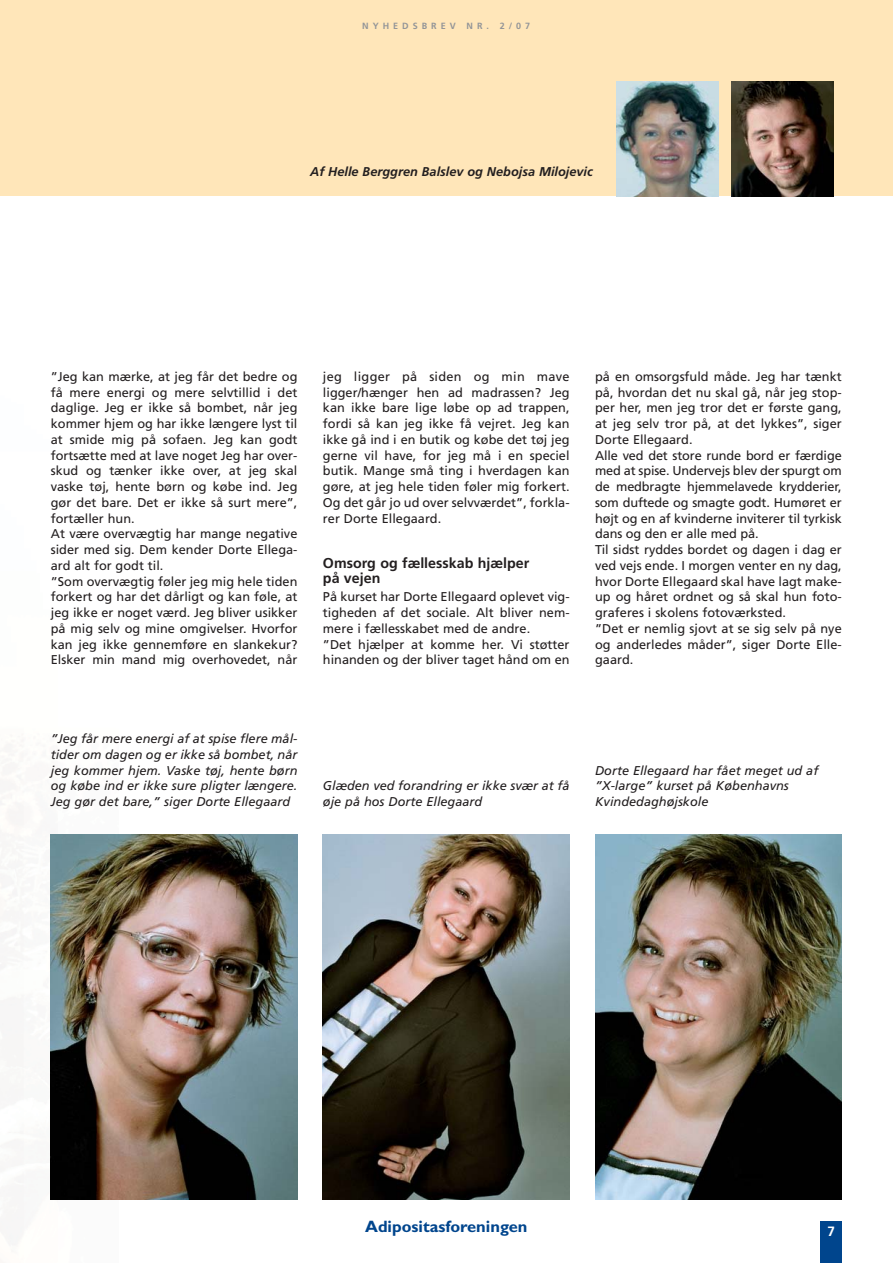
<style>
.page{position:relative;width:893px;height:1263px;background:#fff}
.page>*{position:absolute;margin:0;border:0;box-sizing:border-box;transform-origin:0 0}
.t1{font:700 16.5px "Gill Sans";color:#00458d}
.t2{font:700 14.25px/15.8px "Frutiger";color:#231f20}
.t3{font:700 13.5px "Frutiger";color:#fff}
.t4{font:12.75px/15.8px "Frutiger";color:#231f20}
.t5{font:italic 12.75px/15.8px "Frutiger";color:#231f20}
.t6{font:italic 700 12.75px "Frutiger";color:#231f20}
.t7{font:700 9px "Frutiger";letter-spacing:.445em;color:#939598}
</style>
<div class="page">
<div style="left:0;top:1px;width:893px;height:195px;background:#ffe6b9"></div>
<div style="left:820px;top:1221px;width:22px;height:42px;background:#00458d"></div>
<img style="left:616px;top:81px;width:102px;height:115px">
<img style="left:731px;top:81px;width:102px;height:115px">
<img style="left:51px;top:834px;width:246px;height:366px">
<img style="left:323px;top:834px;width:247px;height:366px">
<img style="left:595px;top:834px;width:247px;height:366px">
<p class="t7" style="left:362px;top:22px;width:170px">NYHEDSBREV NR. 2/07</p>
<p class="t6" style="left:310px;top:166px;width:284px">Af Helle Berggren Balslev og Nebojsa Milojevic</p>
<p class="t4" style="left:51px;top:369px;width:248px">”Jeg kan mærke, at jeg får det bedre og få mere energi og mere selvtillid i det daglige. Jeg er ikke så bombet, når jeg kommer hjem og har ikke længere lyst til at smide mig på sofaen. Jeg kan godt fortsætte med at lave noget Jeg har over&shy;skud og tænker ikke over, at jeg skal vaske tøj, hente børn og købe ind. Jeg gør det bare. Det er ikke så surt mere”, fortæller hun.<br>At være overvægtig har mange negative sider med sig. Dem kender Dorte Ellega&shy;ard alt for godt til.<br>”Som overvægtig føler jeg mig hele tiden forkert og har det dårligt og kan føle, at jeg ikke er noget værd. Jeg bliver usikker på mig selv og mine omgivelser. Hvorfor kan jeg ikke gennemføre en slankekur?<br>Elsker min mand mig overhovedet, når</p>
<p class="t4" style="left:323px;top:369px;width:248px;text-align:justify">jeg ligger på siden og min mave ligger/hænger hen ad madrassen? Jeg kan ikke bare lige løbe op ad trappen, fordi så kan jeg ikke få vejret. Jeg kan ikke gå ind i en butik og købe det tøj jeg gerne vil have, for jeg må i en speciel butik. Mange små ting i hverdagen kan gøre, at jeg hele tiden føler mig forkert.<br>Og det går jo ud over selvværdet”, forkla&shy;rer Dorte Ellegaard.</p>
<p class="t2" style="left:323px;top:556px;width:208px">Omsorg og fællesskab hjælper på vejen</p>
<p class="t4" style="left:323px;top:590px;width:248px">På kurset har Dorte Ellegaard oplevet vig&shy;tigheden af det sociale. Alt bliver nem&shy;mere i fællesskabet med de andre.<br>”Det hjælper at komme her. Vi støtter hinanden og der bliver taget hånd om en</p>
<p class="t4" style="left:595px;top:369px;width:248px">på en omsorgsfuld måde. Jeg har tænkt på, hvordan det nu skal gå, når jeg stop&shy;per her, men jeg tror det er første gang, at jeg selv tror på, at det lykkes”, siger Dorte Ellegaard.<br>Alle ved det store runde bord er færdige med at spise. Undervejs blev der spurgt om de medbragte hjemmelavede krydderier, som duftede og smagte godt. Humøret er højt og en af kvinderne inviterer til tyrkisk dans og den er alle med på.<br>Til sidst ryddes bordet og dagen i dag er ved vejs ende. I morgen venter en ny dag, hvor Dorte Ellegaard skal have lagt make&shy;up og håret ordnet og så skal hun foto&shy;graferes i skolens fotoværksted.<br>”Det er nemlig sjovt at se sig selv på nye og anderledes måder”, siger Dorte Elle&shy;gaard.</p>
<p class="t5" style="left:51px;top:732px;width:248px;text-align:justify">”Jeg får mere energi af at spise flere mål&shy;tider om dagen og er ikke så bombet, når jeg kommer hjem. Vaske tøj, hente børn og købe ind er ikke sure pligter længere.<br>Jeg gør det bare,” siger Dorte Ellegaard</p>
<p class="t5" style="left:323px;top:779px;width:248px">Glæden ved forandring er ikke svær at få øje på hos Dorte Ellegaard</p>
<p class="t5" style="left:595px;top:763px;width:225px">Dorte Ellegaard har fået meget ud af ”X-large” kurset på Københavns<br>Kvindedaghøjskole</p>
<p class="t1" style="left:365px;top:1221px;width:164px">Adipositasforeningen</p>
<p class="t3" style="left:827px;top:1225px;width:9px">7</p>
</div>
